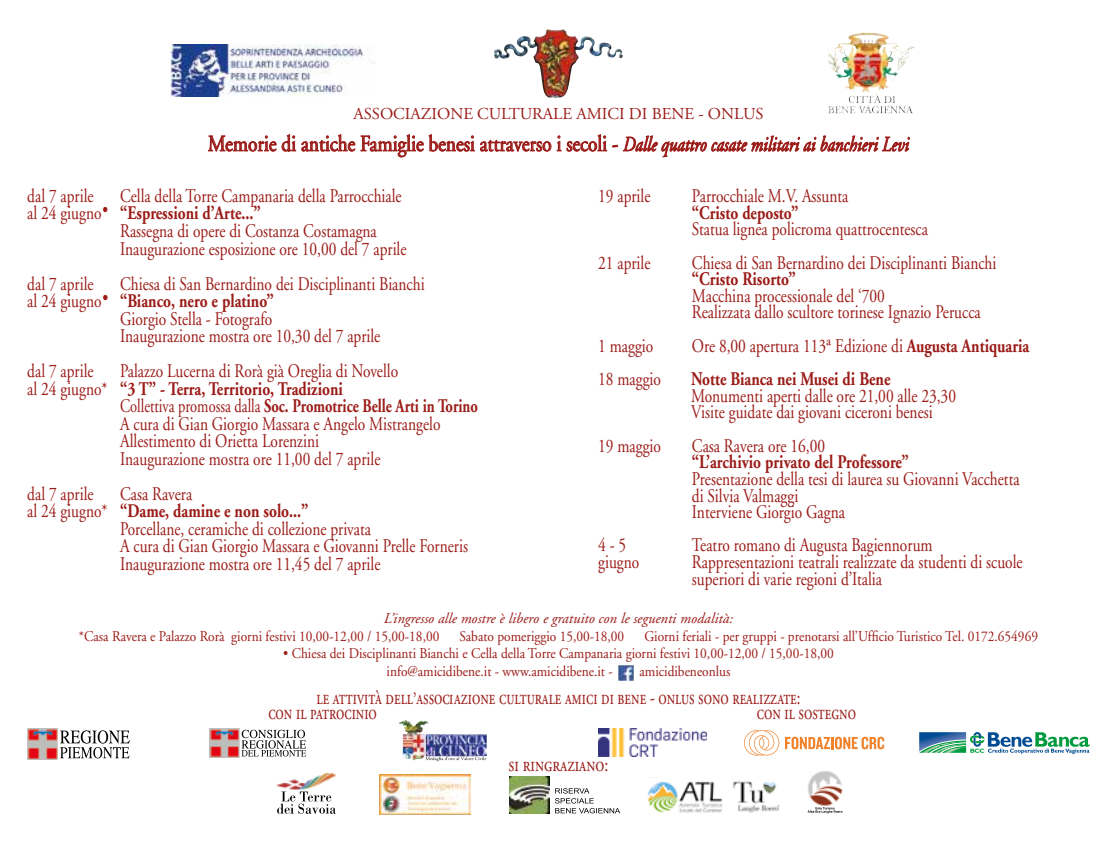
<style>
.page{position:relative;width:1117px;height:844px;background:#fff}
.page>*{position:absolute;margin:0;border:0;box-sizing:border-box;transform-origin:0 0}
.t1{font:22.75px "Adobe Garamond";color:#9b1c18;scale:.85 1}
.t2{font:21px/14.9px "Adobe Garamond Regular SC";color:#9b1c18;scale:.7 1}
.t3{font:21px "Adobe Garamond Regular SC";color:#9b1c18;scale:.75 1}
.t4{font:19.25px/16.6px "Adobe Garamond";color:#9b1c18;scale:.8 1}
.t5{font:700 19.25px "Adobe Garamond";color:#9b1c18;scale:.8 1}
.t6{font:700 19.25px "Adobe Garamond";color:#9b1c18;scale:.75 1}
.t7{font:16.62px "Adobe Garamond";color:#9b1c18}
.t8{font:14.88px/17.5px "Adobe Garamond";color:#9b1c18;scale:.9 1}
.t9{font:italic 14.88px "Adobe Garamond";color:#9b1c18}
.s1{font-style:italic;font-size:21px}
.s2{font-weight:400}
.s3{font-family:"Adobe Garamond Pro"}
.s4{font-weight:700}
</style>
<div class="page">
<svg style="left:208px;top:134px;width:215px;height:24px"></svg>
<svg style="left:429px;top:134px;width:45px;height:18px"></svg>
<svg style="left:480px;top:134px;width:126px;height:18px"></svg>
<svg style="left:612px;top:135px;width:297px;height:22px"></svg>
<img style="left:828px;top:33px;width:34px;height:26px">
<img style="left:170px;top:45px;width:203px;height:52px">
<img style="left:379px;top:774px;width:91px;height:39px">
<img style="left:510px;top:776px;width:39px;height:37px">
<svg style="left:555px;top:788px;width:65px;height:25px"></svg>
<img style="left:277px;top:773px;width:58px;height:16px">
<svg style="left:277px;top:791px;width:58px;height:22px"></svg>
<img style="left:807px;top:771px;width:36px;height:34px">
<svg style="left:807px;top:807px;width:35px;height:6px"></svg>
<svg style="left:919px;top:732px;width:170px;height:21px"></svg>
<img style="left:27px;top:728px;width:31px;height:31px">
<svg style="left:60px;top:730px;width:70px;height:28px"></svg>
<img style="left:399px;top:720px;width:30px;height:40px">
<svg style="left:425px;top:756px;width:61px;height:5px"></svg>
<img style="left:209px;top:728px;width:30px;height:29px">
<svg style="left:241px;top:729px;width:65px;height:27px"></svg>
<img style="left:647px;top:777px;width:133px;height:36px">
<img style="left:598px;top:728px;width:108px;height:28px">
<svg style="left:744px;top:730px;width:140px;height:25px"></svg>
<img style="left:618px;top:665px;width:15px;height:15px">
<p class="t7" style="left:353px;top:105px;width:411px">ASSOCIAZIONE CULTURALE AMICI DI BENE - ONLUS</p>
<p class="t1" style="left:208px;top:131px;width:826px">Memorie di antiche Famiglie benesi attraverso i secoli - <span class="s1">Dalle quattro casate militari ai banchieri Levi</span></p>
<p class="t4" style="left:27px;top:188px;width:84px">dal 7 aprile</p>
<p class="t4" style="left:120px;top:188px;width:353px">Cella della Torre Campanaria della Parrocchiale</p>
<p class="t5" style="left:27px;top:203px;width:293px"><span class="s2">al 24 giugno</span><sup>•</sup> “Espressioni d’Arte...”</p>
<p class="t4" style="left:120px;top:223px;width:322px">Rassegna di opere di Costanza Costamagna</p>
<p class="t4" style="left:120px;top:240px;width:359px">Inaugurazione esposizione ore 10,00 del 7 aprile</p>
<p class="t4" style="left:27px;top:275px;width:84px">dal 7 aprile</p>
<p class="t4" style="left:120px;top:275px;width:382px">Chiesa di San Bernardino dei Disciplinanti Bianchi</p>
<p class="t5" style="left:27px;top:290px;width:310px"><span class="s2">al 24 giugno</span><sup>•</sup> “Bianco, nero e platino”</p>
<p class="t4" style="left:120px;top:310px;width:192px">Giorgio Stella - Fotografo</p>
<p class="t4" style="left:120px;top:328px;width:327px">Inaugurazione mostra ore 10,30 del 7 aprile</p>
<p class="t4" style="left:27px;top:363px;width:84px">dal 7 aprile</p>
<p class="t4" style="left:120px;top:363px;width:349px">Palazzo Lucerna di Rorà già Oreglia di Novello</p>
<p class="t5" style="left:27px;top:378px;width:396px"><span class="s2">al 24 giugno*</span> “3 T” - Terra, Territorio, Tradizioni</p>
<p class="t6" style="left:120px;top:395px;width:478px"><span class="s2">Collettiva promossa dalla</span> Soc. Promotrice Belle Arti in Torino</p>
<p class="t4" style="left:120px;top:415px;width:402px">A cura di Gian Giorgio Massara e Angelo Mistrangelo</p>
<p class="t4" style="left:120px;top:433px;width:250px">Allestimento di Orietta Lorenzini</p>
<p class="t4" style="left:120px;top:450px;width:327px">Inaugurazione mostra ore 11,00 del 7 aprile</p>
<p class="t4" style="left:27px;top:485px;width:84px">dal 7 aprile</p>
<p class="t4" style="left:120px;top:485px;width:92px">Casa Ravera</p>
<p class="t5" style="left:27px;top:500px;width:353px"><span class="s2">al 24 giugno*</span> “Dame, damine e non solo...”</p>
<p class="t4" style="left:120px;top:520px;width:315px">Porcellane, ceramiche di collezione privata</p>
<p class="t4" style="left:120px;top:538px;width:436px">A cura di Gian Giorgio Massara e Giovanni Prelle Forneris</p>
<p class="t4" style="left:120px;top:555px;width:327px">Inaugurazione mostra ore 11,45 del 7 aprile</p>
<p class="t4" style="left:598px;top:188px;width:67px">19 aprile</p>
<p class="t4" style="left:691px;top:188px;width:197px">Parrocchiale M.V. Assunta</p>
<p class="t5" style="left:691px;top:202px;width:134px">“Cristo deposto”</p>
<p class="t4" style="left:691px;top:221px;width:296px">Statua lignea policroma quattrocentesca</p>
<p class="t4" style="left:598px;top:254px;width:67px">21 aprile</p>
<p class="t4" style="left:691px;top:254px;width:382px">Chiesa di San Bernardino dei Disciplinanti Bianchi</p>
<p class="t5" style="left:691px;top:268px;width:131px">“Cristo Risorto”</p>
<p class="t4" style="left:691px;top:288px;width:362px">Macchina processionale del ‘700<br>Realizzata dallo scultore torinese Ignazio Perucca</p>
<p class="t4" style="left:598px;top:338px;width:70px">1 maggio</p>
<p class="t4" style="left:691px;top:338px;width:423px">Ore 8,00 apertura 113<span class="s3">ª</span> Edizione di <span class="s4">Augusta Antiquaria</span></p>
<p class="t4" style="left:598px;top:371px;width:80px">18 maggio</p>
<p class="t5" style="left:691px;top:368px;width:251px">Notte Bianca nei Musei di Bene</p>
<p class="t4" style="left:691px;top:387px;width:333px">Monumenti aperti dalle ore 21,00 alle 23,30<br>Visite guidate dai giovani ciceroni benesi</p>
<p class="t4" style="left:598px;top:437px;width:80px">19 maggio</p>
<p class="t4" style="left:691px;top:437px;width:168px">Casa Ravera ore 16,00</p>
<p class="t5" style="left:691px;top:451px;width:272px">“L’archivio privato del Professore”</p>
<p class="t4" style="left:691px;top:471px;width:411px">Presentazione della tesi di laurea su Giovanni Vacchetta di Silvia Valmaggi<br>Interviene Giorgio Gagna</p>
<p class="t4" style="left:598px;top:537px;width:37px">4 - 5</p>
<p class="t4" style="left:691px;top:537px;width:302px">Teatro romano di Augusta Bagiennorum</p>
<p class="t4" style="left:598px;top:554px;width:53px">giugno</p>
<p class="t4" style="left:691px;top:554px;width:415px">Rappresentazioni teatrali realizzate da studenti di scuole superiori di varie regioni d’Italia</p>
<p class="t9" style="left:384px;top:610px;width:350px">L’ingresso alle mostre è libero e gratuito con le seguenti modalità:</p>
<p class="t8" style="left:79px;top:627px;width:402px">*Casa Ravera e Palazzo Rorà giorni festivi 10,00-12,00 / 15,00-18,00</p>
<p class="t8" style="left:459px;top:627px;width:184px">Sabato pomeriggio 15,00-18,00</p>
<p class="t8" style="left:644px;top:627px;width:439px">Giorni feriali - per gruppi - prenotarsi all’Ufficio Turistico Tel. 0172.654969</p>
<p class="t8" style="left:386px;top:644px;width:498px;text-indent:-103px">• Chiesa dei Disciplinanti Bianchi e Cella della Torre Campanaria giorni festivi 10,00-12,00 / 15,00-18,00 info@amicidibene.it - www.amicidibene.it -</p>
<p class="t8" style="left:639px;top:662px;width:102px">amicidibeneonlus</p>
<p class="t2" style="left:268px;top:690px;width:761px;text-indent:48px">le attività dell’associazione culturale amici di bene - onlus sono realizzate: con il patrocinio</p>
<p class="t2" style="left:756px;top:705px;width:143px">con il sostegno</p>
<p class="t3" style="left:508px;top:753px;width:135px">si ringraziano:</p>
</div>
